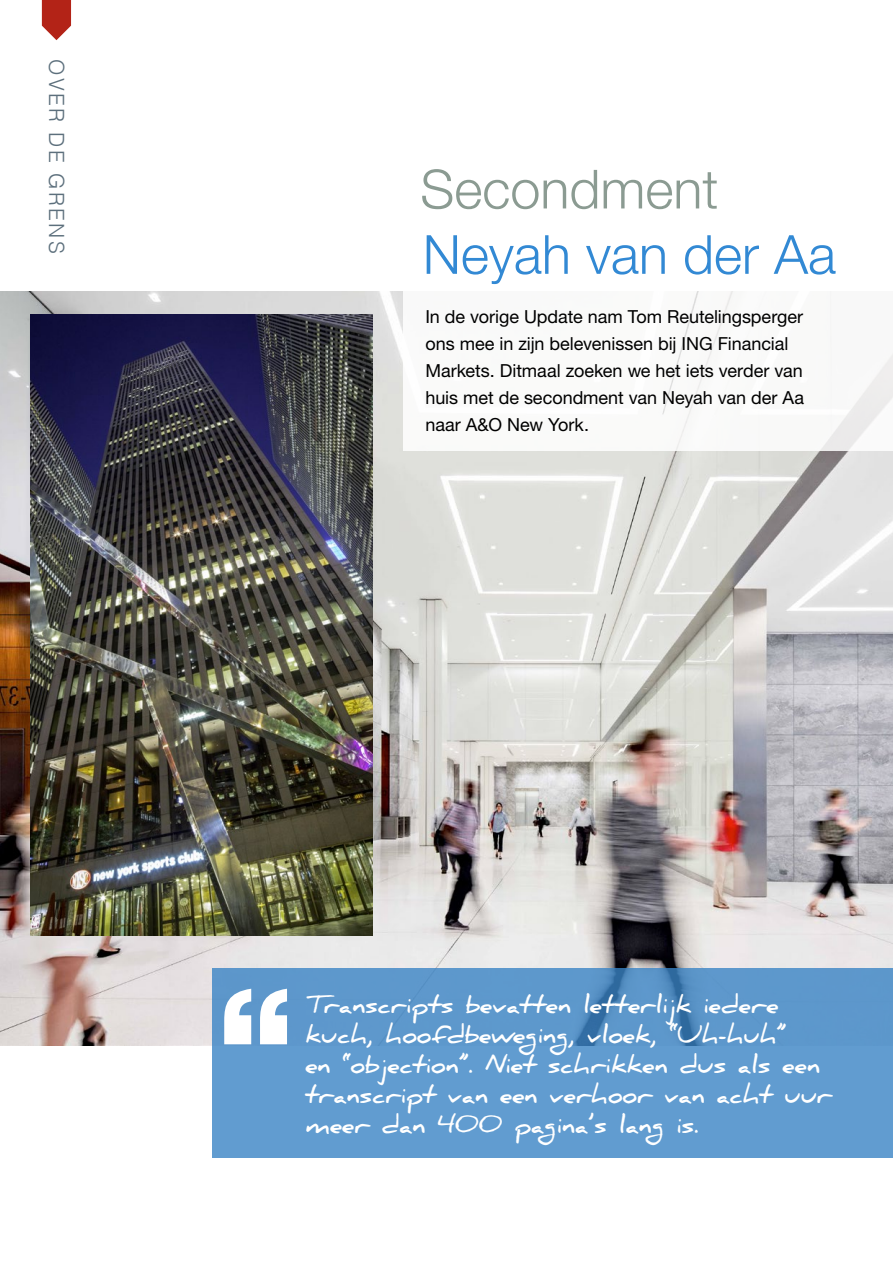
<style>
.page{position:relative;width:893px;height:1263px;background:#fff}
.page>*{position:absolute;margin:0;border:0;box-sizing:border-box;transform-origin:0 0}
.t1{font:300 54px "Helvetica Neue";color:#3289d4}
.t2{font:300 54px "Helvetica Neue";color:#8b9b92}
.t3{font:700 24px/30px "Daniel";color:#fff}
.t4{font:300 21px "Helvetica";letter-spacing:.11em;color:#5c6f7c}
.t5{font:18px/27px "Helvetica Neue LT Std";letter-spacing:-.005em;color:#000}
</style>
<div class="page">
<svg style="left:42px;top:0;width:29px;height:40px"></svg>
<img style="left:0;top:292px;width:893px;height:753px">
<div style="left:213px;top:968px;width:680px;height:190px;background:#619cd0"></div>
<div style="left:404px;top:174px;width:489px;height:277px;background:#fff"></div>
<svg style="left:224px;top:989px;width:63px;height:55px"></svg>
<img style="left:31px;top:314px;width:341px;height:621px">
<p class="t4" style="left:74px;top:59px;width:196px;rotate:90deg">over de grens</p>
<h1 class="t2" style="left:420px;top:146px;width:300px">Secondment</h1>
<h1 class="t1" style="left:423px;top:211px;width:415px">Neyah van der Aa</h1>
<p class="t5" style="left:425px;top:303px;width:380px">In de vorige Update nam Tom Reutelingsperger ons mee in zijn belevenissen bij ING Financial Markets. Ditmaal zoeken we het iets verder van huis met de secondment van Neyah van der Aa naar A&amp;O New York.</p>
<h2 class="t3" style="left:305px;top:989px;width:528px">Transcripts bevatten letterlijk iedere kuch, hoofdbeweging, vloek, “Uh-huh”<br>en “objection”. Niet schrikken dus als een transcript van een verhoor van acht uur meer dan 400 pagina’s lang is.</h2>
</div>
